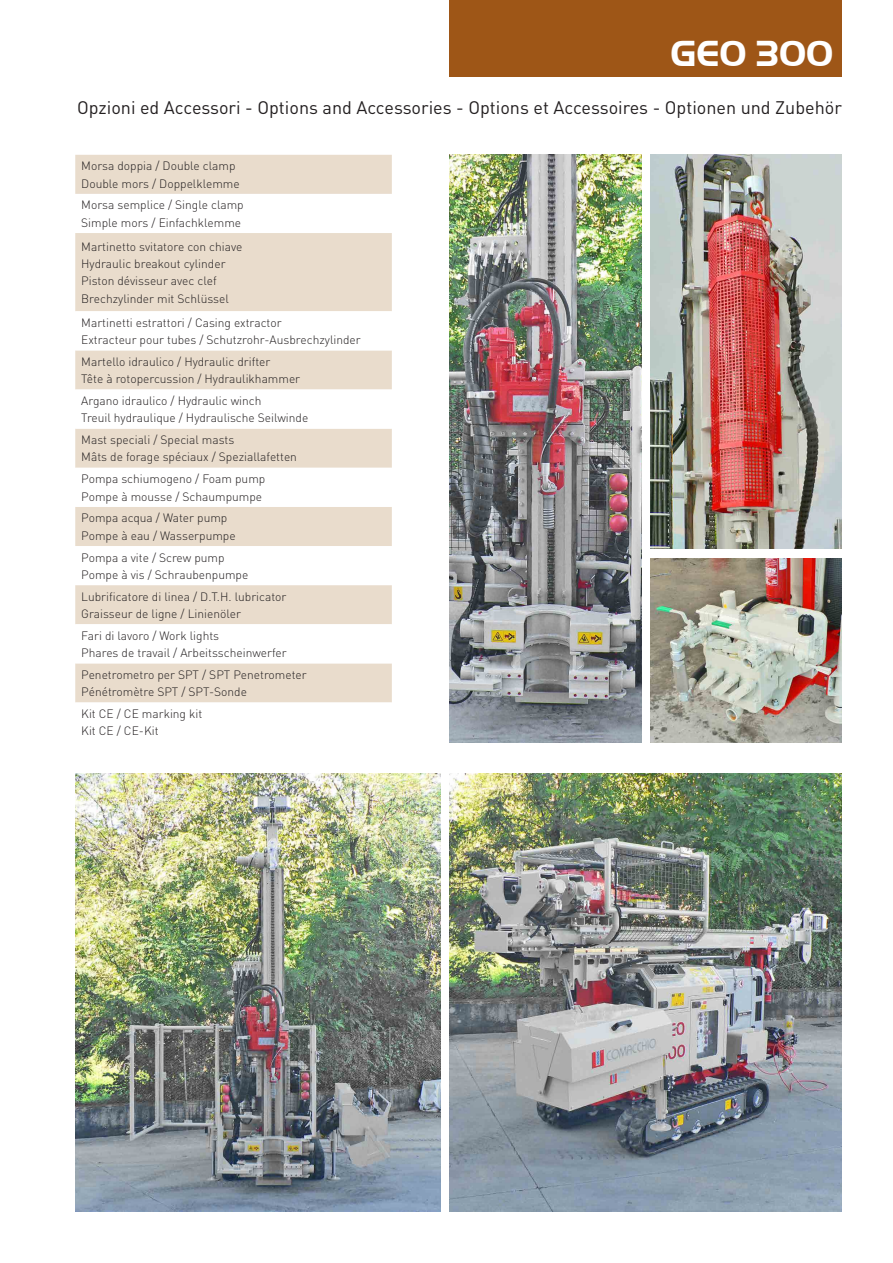
<style>
.page{position:relative;width:893px;height:1263px;background:#fff}
.page>*{position:absolute;margin:0;border:0;box-sizing:border-box;transform-origin:0 0}
.t1{font:700 37.5px "Handel Got D";color:#fff}
.t2{font:18px "DIN Pro";color:#231f20}
.t3{font:300 12px/17.2px "DIN Pro";color:#231f20}
</style>
<div class="page">
<div style="left:450px;top:0;width:392px;height:77px;background:#9e5617"></div>
<img style="left:450px;top:155px;width:191px;height:587px">
<img style="left:650px;top:155px;width:192px;height:394px">
<img style="left:650px;top:558px;width:192px;height:184px">
<img style="left:75px;top:774px;width:365px;height:438px">
<img style="left:450px;top:774px;width:392px;height:438px">
<div style="left:75px;top:155px;width:317px;height:39px;background:#e9dccc"></div>
<svg style="left:75px;top:233px;width:317px;height:470px;fill:#e9dccc"></svg>
<p class="t1" style="left:670px;top:32px;width:164px">GEO 300</p>
<p class="t2" style="left:77px;top:96px;width:766px">Opzioni ed Accessori - Options and Accessories - Options et Accessoires - Optionen und Zubehör</p>
<p class="t3" style="left:81px;top:156px;width:156px">Morsa doppia / Double clamp</p>
<p class="t3" style="left:81px;top:174px;width:160px">Double mors / Doppelklemme</p>
<p class="t3" style="left:81px;top:195px;width:164px">Morsa semplice / Single clamp</p>
<p class="t3" style="left:81px;top:213px;width:161px">Simple mors / Einfachklemme</p>
<p class="t3" style="left:81px;top:237px;width:163px">Martinetto svitatore con chiave</p>
<p class="t3" style="left:81px;top:254px;width:146px">Hydraulic breakout cylinder</p>
<p class="t3" style="left:81px;top:271px;width:137px">Piston dévisseur avec clef</p>
<p class="t3" style="left:81px;top:289px;width:149px">Brechzylinder mit Schlüssel</p>
<p class="t3" style="left:81px;top:313px;width:202px">Martinetti estrattori / Casing extractor</p>
<p class="t3" style="left:81px;top:330px;width:281px">Extracteur pour tubes / Schutzrohr-Ausbrechzylinder</p>
<p class="t3" style="left:81px;top:352px;width:191px">Martello idraulico / Hydraulic drifter</p>
<p class="t3" style="left:81px;top:369px;width:220px">Tête à rotopercussion / Hydraulikhammer</p>
<p class="t3" style="left:81px;top:391px;width:182px">Argano idraulico / Hydraulic winch</p>
<p class="t3" style="left:81px;top:408px;width:229px">Treuil hydraulique / Hydraulische Seilwinde</p>
<p class="t3" style="left:81px;top:430px;width:155px">Mast speciali / Special masts</p>
<p class="t3" style="left:81px;top:447px;width:217px">Mâts de forage spéciaux / Speziallafetten</p>
<p class="t3" style="left:81px;top:469px;width:186px">Pompa schiumogeno / Foam pump</p>
<p class="t3" style="left:81px;top:486px;width:182px">Pompe à mousse / Schaumpumpe</p>
<p class="t3" style="left:81px;top:508px;width:148px">Pompa acqua / Water pump</p>
<p class="t3" style="left:81px;top:526px;width:156px">Pompe à eau / Wasserpumpe</p>
<p class="t3" style="left:81px;top:547px;width:145px">Pompa a vite / Screw pump</p>
<p class="t3" style="left:81px;top:565px;width:169px">Pompe à vis / Schraubenpumpe</p>
<p class="t3" style="left:81px;top:587px;width:207px">Lubrificatore di linea / D.T.H. lubricator</p>
<p class="t3" style="left:81px;top:604px;width:161px">Graisseur de ligne / Linienöler</p>
<p class="t3" style="left:81px;top:626px;width:139px">Fari di lavoro / Work lights</p>
<p class="t3" style="left:81px;top:643px;width:207px">Phares de travail / Arbeitsscheinwerfer</p>
<p class="t3" style="left:81px;top:665px;width:227px">Penetrometro per SPT / SPT Penetrometer<br>Pénétromètre SPT / SPT-Sonde</p>
<p class="t3" style="left:81px;top:704px;width:123px">Kit CE / CE marking kit</p>
<p class="t3" style="left:81px;top:721px;width:79px">Kit CE / CE-Kit</p>
</div>
